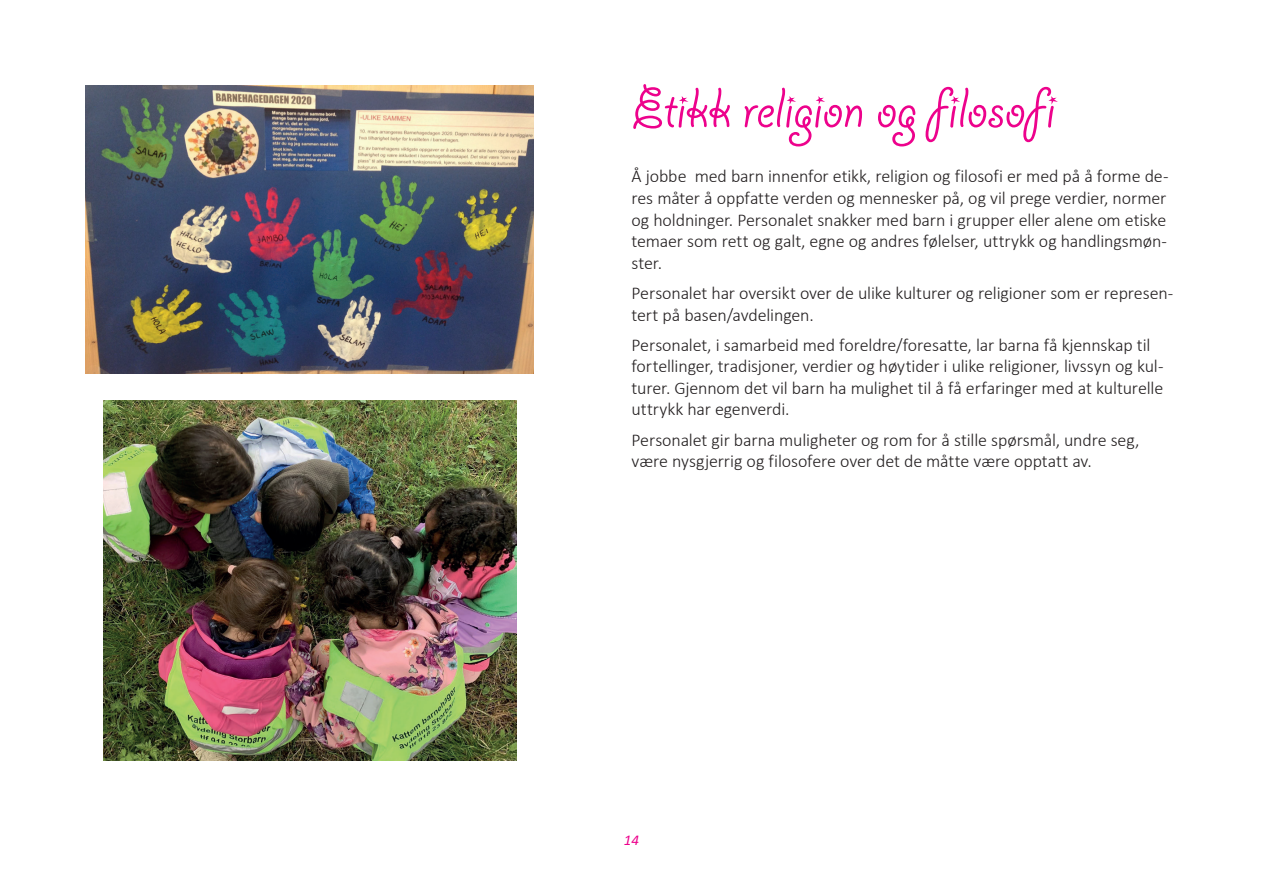
<style>
.page{position:relative;width:1263px;height:893px;background:#fff}
.page>*{position:absolute;margin:0;border:0;box-sizing:border-box;transform-origin:0 0}
.t1{font:63px "Giddyup Std";letter-spacing:-.01em;color:#ed028c}
.t2{font:300 18px/21.6px "Calibri";letter-spacing:-.01em;color:#231f20}
.t3{font:italic 15px "Calibri";color:#ed028c}
</style>
<div class="page">
<img style="left:86px;top:86px;width:448px;height:288px">
<img style="left:104px;top:400px;width:412px;height:360px">
<h1 class="t1" style="left:631px;top:74px;width:426px">Etikk religion og filosofi</h1>
<p class="t2" style="left:631px;top:165px;width:538px;text-align:justify">Å jobbe med barn innenfor etikk, religion og filosofi er med på å forme de&shy;res måter å oppfatte verden og mennesker på, og vil prege verdier, normer og holdninger. Personalet snakker med barn i grupper eller alene om etiske temaer som rett og galt, egne og andres følelser, uttrykk og handlingsmøn&shy;ster.</p>
<p class="t2" style="left:631px;top:282px;width:543px">Personalet har oversikt over de ulike kulturer og religioner som er represen&shy;tert på basen/avdelingen.</p>
<p class="t2" style="left:631px;top:334px;width:533px">Personalet, i samarbeid med foreldre/foresatte, lar barna få kjennskap til fortellinger, tradisjoner, verdier og høytider i ulike religioner, livssyn og kul&shy;turer. Gjennom det vil barn ha mulighet til å få erfaringer med at kulturelle uttrykk har egenverdi.</p>
<p class="t2" style="left:631px;top:429px;width:509px">Personalet gir barna muligheter og rom for å stille spørsmål, undre seg, være nysgjerrig og filosofere over det de måtte være opptatt av.</p>
<p class="t3" style="left:624px;top:830px;width:17px">14</p>
</div>
